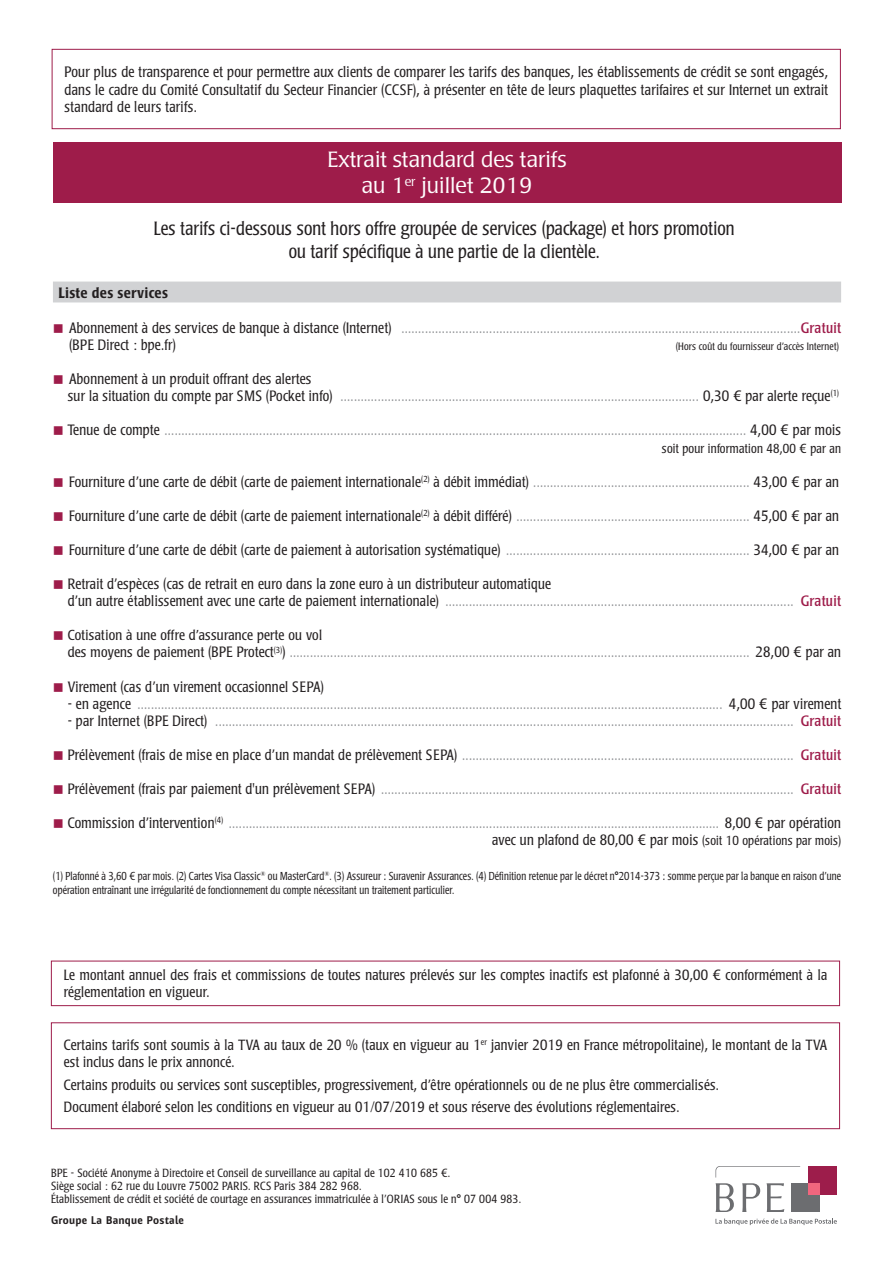
<style>
.page{position:relative;width:893px;height:1263px;background:#fff}
.page>*{position:absolute;margin:0;border:0;box-sizing:border-box;transform-origin:0 0}
.t1{font:300 21.9px/26.2px "Poppl Laudatio";color:#fff;text-align:center}
.t2{font:300 condensed 19.05px/22.8px "Poppl Laudatio";letter-spacing:.01em;color:#231f20;text-align:center}
.t3{font:300 condensed 15px/17.1px "Poppl Laudatio";letter-spacing:.02em;color:#231f20;text-align:justify}
.t4{font:300 condensed 14.85px/17.1px "Poppl Laudatio";letter-spacing:.02em;color:#939598}
.t5{font:300 condensed 14.85px "Poppl Laudatio";letter-spacing:.02em;color:#231f20}
.t6{font:condensed 14.85px "Poppl Laudatio";letter-spacing:.02em;color:#9e1c4a}
.t7{font:500 condensed 14.85px "Poppl Laudatio";letter-spacing:.02em;color:#231f20}
.t8{font:300 condensed 14.7px/17.1px "Poppl Laudatio";letter-spacing:.02em;color:#231f20}
.t9{font:300 condensed 14.25px "Poppl Laudatio";letter-spacing:.02em;color:#231f20;scale:1.04 1}
.t10{font:300 condensed 12.9px "Poppl Laudatio";letter-spacing:.02em;color:#231f20}
.t11{font:300 condensed 11.7px/12.8px "Poppl Laudatio";letter-spacing:.02em;color:#231f20}
.t12{font:700 11.7px "Banque Post";letter-spacing:.02em;color:#231f20}
.t13{font:300 condensed 11.4px/13.4px "Poppl Laudatio";letter-spacing:.015em;color:#231f20;scale:.93 1}
.t14{font:300 condensed 10.5px "Poppl Laudatio";letter-spacing:.02em;color:#231f20}
.s1{color:#9e1c4a}
.s2{color:#231f20}
.s3{color:#939598}
.s4{font-weight:400;color:#9e1c4a}
.s5{font-stretch:normal}
.s6{font-size:14.25px;color:#231f20}
.s7{font-size:12.9px}
</style>
<div class="page">
<div style="left:53px;top:142px;width:788px;height:60px;background:#9e1c4a"></div>
<div style="left:51px;top:1022px;width:789px;height:107px;border:1px solid #9e1c4a"></div>
<div style="left:52px;top:49px;width:789px;height:80px;border:1px solid #9e1c4a"></div>
<div style="left:51px;top:961px;width:789px;height:45px;border:1px solid #9e1c4a"></div>
<div style="left:53px;top:282px;width:788px;height:20px;background:#d1d2d4"></div>
<svg style="left:715px;top:1218px;width:122px;height:7px"></svg>
<div style="left:808px;top:1166px;width:29px;height:29px;background:#9d1d4b"></div>
<div style="left:791px;top:1183px;width:29px;height:29px;background:#6c6d70"></div>
<div style="left:808px;top:1183px;width:12px;height:12px;background:#f1667e"></div>
<svg style="left:715px;top:1166px;width:85px;height:11px"></svg>
<svg style="left:715px;top:1183px;width:19px;height:29px"></svg>
<svg style="left:766px;top:1183px;width:18px;height:29px"></svg>
<svg style="left:742px;top:1183px;width:18px;height:29px"></svg>
<p class="t3" style="left:65px;top:64px;width:765px">Pour plus de transparence et pour permettre aux clients de comparer les tarifs des banques, les établissements de crédit se sont engagés, dans le cadre du Comité Consultatif du Secteur Financier (CCSF), à présenter en tête de leurs plaquettes tarifaires et sur Internet un extrait standard de leurs tarifs.</p>
<h1 class="t1" style="left:328px;top:147px;width:240px">Extrait standard des tarifs au 1<sup>er</sup> juillet 2019</h1>
<p class="t2" style="left:154px;top:217px;width:582px">Les tarifs ci-dessous sont hors offre groupée de services (package) et hors promotion ou tarif spécifique à une partie de la clientèle.</p>
<p class="t7" style="left:58px;top:284px;width:111px">Liste des services</p>
<p class="t5" style="left:53px;top:320px;width:340px"><span class="s1">■</span> Abonnement à des services de banque à distance (Internet)</p>
<p class="t5" style="left:53px;top:371px;width:260px"><span class="s1">■</span> Abonnement à un produit offrant des alertes</p>
<p class="t4" style="left:53px;top:422px;width:790px"><span class="s1">■</span> <span class="s2">Tenue de compte</span> ............................................................................................................................................................................ <span class="s2">4,00 € par mois</span></p>
<p class="t5" style="left:53px;top:473px;width:788px"><span class="s1">■</span> Fourniture d’une carte de débit (carte de paiement internationale<sup>(2)</sup> à débit immédiat) <span class="s3">................................................................</span> 43,00 € par an</p>
<p class="t5" style="left:53px;top:507px;width:788px"><span class="s1">■</span> Fourniture d’une carte de débit (carte de paiement internationale<sup>(2)</sup> à débit différé) <span class="s3">.....................................................................</span> 45,00 € par an</p>
<p class="t5" style="left:53px;top:542px;width:787px"><span class="s1">■</span> Fourniture d’une carte de débit (carte de paiement à autorisation systématique) <span class="s3">........................................................................</span> 34,00 € par an</p>
<p class="t5" style="left:53px;top:576px;width:500px"><span class="s1">■</span> Retrait d’espèces (cas de retrait en euro dans la zone euro à un distributeur automatique</p>
<p class="t9" style="left:53px;top:627px;width:260px"><span class="s1">■</span> Cotisation à une offre d’assurance perte ou vol</p>
<p class="t5" style="left:53px;top:678px;width:272px"><span class="s1">■</span> Virement (cas d’un virement occasionnel SEPA)</p>
<p class="t4" style="left:401px;top:319px;width:441px">......................................................................................................................<span class="s4">Gratuit</span></p>
<p class="t5" style="left:69px;top:337px;width:108px">(BPE Direct <span class="s5">:</span> bpe.fr)</p>
<p class="t14" style="left:676px;top:341px;width:165px">(Hors coût du fournisseur d’accès Internet)</p>
<p class="t5" style="left:68px;top:388px;width:266px">sur la situation du compte par SMS (Pocket info)</p>
<p class="t10" style="left:662px;top:441px;width:181px">soit pour information 48,00 € par an</p>
<p class="t4" style="left:340px;top:388px;width:500px">.......................................................................................................... <span class="s2">0,30 € par alerte reçue</span><sup>(1)</sup></p>
<p class="t4" style="left:68px;top:593px;width:727px"><span class="s2">d’un autre établissement avec une carte de paiement internationale)</span> .......................................................................................................</p>
<p class="t4" style="left:68px;top:644px;width:775px"><span class="s6">des moyens de paiement</span> <span class="s2">(BPE Protect</span><sup>(3)</sup><span class="s2">)</span> ........................................................................................................................................ <span class="s2">28,00 € par an</span></p>
<p class="t4" style="left:215px;top:695px;width:627px;text-indent:-148px"><span class="s2">- en agence</span> ............................................................................................................................................................................. <span class="s2">4,00 € par virement </span>...........................................................................................................................................................................</p>
<p class="t6" style="left:801px;top:593px;width:42px">Gratuit</p>
<p class="t5" style="left:68px;top:712px;width:141px">- par Internet (BPE Direct)</p>
<p class="t6" style="left:801px;top:712px;width:42px">Gratuit</p>
<p class="t6" style="left:801px;top:746px;width:42px">Gratuit</p>
<p class="t6" style="left:801px;top:781px;width:42px">Gratuit</p>
<p class="t4" style="left:53px;top:746px;width:742px"><span class="s1">■</span> <span class="s2">Prélèvement (frais de mise en place d’un mandat de prélèvement SEPA)</span> ..................................................................................................</p>
<p class="t4" style="left:53px;top:780px;width:742px"><span class="s1">■</span> <span class="s2">Prélèvement (frais par paiement d'un prélèvement SEPA)</span> ..........................................................................................................................</p>
<p class="t4" style="left:53px;top:815px;width:790px"><span class="s1">■</span> <span class="s2">Commission d’intervention</span><sup>(4)</sup> ................................................................................................................................................. <span class="s2">8,00 € par opération</span></p>
<p class="t5" style="left:492px;top:832px;width:350px">avec un plafond de 80,00 € par mois <span class="s7">(soit 10 opérations par mois)</span></p>
<p class="t13" style="left:53px;top:870px;width:849px">(1) Plafonné à 3,60 € par mois. (2) Cartes Visa Classic<sup>®</sup> ou MasterCard<sup>®</sup>. (3) Assureur : Suravenir Assurances. (4) Définition retenue par le décret n°2014-373 : somme perçue par la banque en raison d’une opération entraînant une irrégularité de fonctionnement du compte nécessitant un traitement particulier.</p>
<p class="t8" style="left:64px;top:967px;width:765px">Le montant annuel des frais et commissions de toutes natures prélevés sur les comptes inactifs est plafonné à 30,00 € conformément à la réglementation en vigueur.</p>
<p class="t8" style="left:64px;top:1036px;width:765px">Certains tarifs sont soumis à la TVA au taux de 20 % (taux en vigueur au 1<sup>er</sup> janvier 2019 en France métropolitaine), le montant de la TVA est inclus dans le prix annoncé.</p>
<p class="t8" style="left:64px;top:1073px;width:657px;line-height:22.5px">Certains produits ou services sont susceptibles, progressivement, d’être opérationnels ou de ne plus être commercialisés.<br>Document élaboré selon les conditions en vigueur au 01/07/2019 et sous réserve des évolutions réglementaires.</p>
<p class="t11" style="left:51px;top:1167px;width:472px">BPE - Société Anonyme à Directoire et Conseil de surveillance au capital de 102 410 685 €.<br>Siège social <span class="s5">:</span> 62 rue du Louvre 75002 PARIS. RCS Paris 384 282 968.<br>Établissement de crédit et société de courtage en assurances immatriculée à l’ORIAS sous le n° 07 004 983.</p>
<p class="t12" style="left:51px;top:1214px;width:134px">Groupe La Banque Postale</p>
</div>
